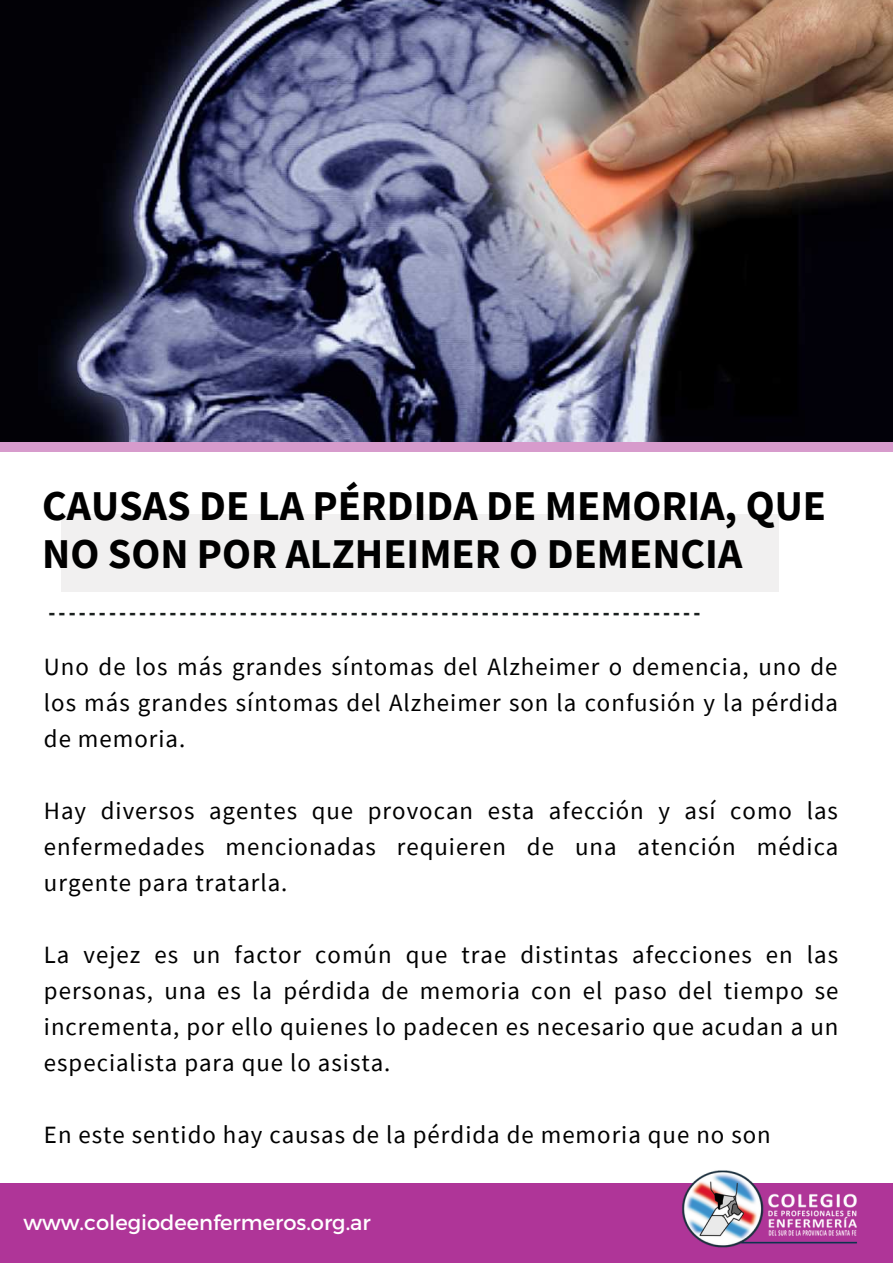
<style>
.page{position:relative;width:893px;height:1264px;background:#fff}
.page>*{position:absolute;margin:0;border:0;box-sizing:border-box;transform-origin:0 0}
.t1{font:700 42.3px/48.3px "Source Sans Pro";color:#000}
.t2{font:24.9px/36px "Source Sans Pro";letter-spacing:.04em;color:#000;text-align:justify}
.t3{font:700 21.3px "Te X Gyre Termes";color:#1a1f1e}
.t4{font:21px "Montserrat";color:#fff}
</style>
<div class="page">
<div style="left:0;top:0;width:892px;height:452px;background:linear-gradient(to right,#d79bcc,#d79bcc)"></div>
<img style="left:0;top:0;width:892px;height:441px">
<div style="left:0;top:1183px;width:892px;height:79px;background:#af3598"></div>
<img style="left:682px;top:1170px;width:175px;height:78px">
<div style="left:61px;top:514px;width:717px;height:77px;background:#f1f0f0"></div>
<h1 class="t1" style="left:42px;top:480px;width:785px">CAUSAS DE LA PÉRDIDA DE MEMORIA, QUE<br>NO SON POR ALZHEIMER O DEMENCIA</h1>
<p class="t3" style="left:49px;top:595px;width:653px">-----------------------------------------------------------------</p>
<p class="t2" style="left:44px;top:648px;width:795px">Uno de los más grandes síntomas del Alzheimer o demencia, uno de los más grandes síntomas del Alzheimer son la confusión y la pérdida de memoria.</p>
<p class="t2" style="left:44px;top:792px;width:796px">Hay diversos agentes que provocan esta afección y así como las enfermedades mencionadas requieren de una atención médica urgente para tratarla.</p>
<p class="t2" style="left:44px;top:936px;width:796px">La vejez es un factor común que trae distintas afecciones en las personas, una es la pérdida de memoria con el paso del tiempo se incrementa, por ello quienes lo padecen es necesario que acudan a un especialista para que lo asista.</p>
<p class="t2" style="left:44px;top:1116px;width:728px">En este sentido hay causas de la pérdida de memoria que no son</p>
<p class="t4" style="left:23px;top:1208px;width:349px">www.colegiodeenfermeros.org.ar</p>
</div>
